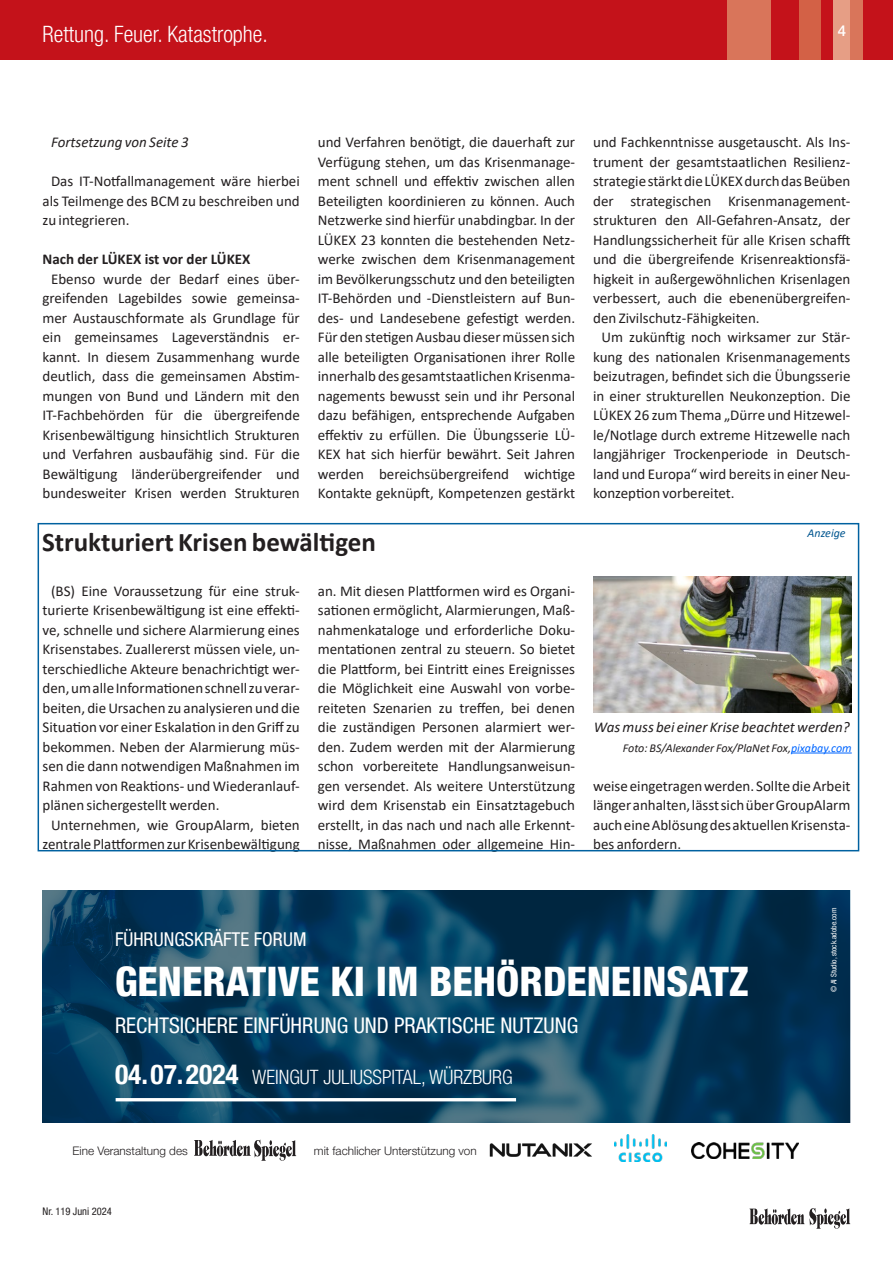
<style>
.page{position:relative;width:893px;height:1263px;background:#fff}
.page>*{position:absolute;margin:0;border:0;box-sizing:border-box;transform-origin:0 0}
.t1{font:800 condensed 40.65px "Helvetica Neue LT Pro";color:#fff}
.Head_newsletter{font:700 27px "Calibri";color:#231f20}
.t2{font:300 condensed 22.5px "Helvetica Neue LT Pro";color:#fff}
.t3{font:condensed 21.6px "Helvetica Neue LT Pro";color:#fff}
.t4{font:300 condensed 19.8px "Helvetica Neue LT Pro";color:#fff}
.t5{font:condensed 19.05px "Helvetica Neue LT Pro";color:#fff}
.fliesstext_newsletter{font:15px/19.5px "Calibri";color:#231f20;text-align:justify}
.bildunterschrift{font:italic 15px "Calibri";color:#231f20}
.Zwischenüberschrift{font:700 15px "Calibri";color:#231f20}
.fliesstext_newsletter-2{font:italic 15px "Calibri";color:#231f20}
.t6{font:500 15px "Helvetica Neue LT Pro";color:#fff}
.bildunterschrift-2{font:italic 12px "Calibri";color:#231f20}
.fliesstext_newsletter-3{font:italic 12px "Calibri";color:#00558f}
.t7{font:300 11.7px "Helvetica Neue LT Pro";color:#231f20}
.t8{font:condensed 10.5px "Helvetica Neue LT Pro";color:#231f20}
.t9{font:condensed 7.65px "Helvetica Neue LT Pro";color:#fff}
.s1{color:#06f}
.s2{font-weight:700;font-size:27.6px}
</style>
<div class="page">
<div style="left:0;top:0;width:893px;height:60px;background:#c4121a"></div>
<div style="left:799px;top:0;width:21px;height:60px;background:#d36146"></div>
<div style="left:727px;top:0;width:43px;height:60px;background:#d9755a"></div>
<div style="left:833px;top:0;width:24px;height:60px;background:#e69e85"></div>
<div style="left:850px;top:0;width:13px;height:60px;background:#d9755a"></div>
<svg style="left:749px;top:1208px;width:101px;height:21px"></svg>
<img style="left:43px;top:891px;width:807px;height:232px">
<hr style="left:116px;top:1098px;width:400px;height:3px;background:#fff">
<img style="left:489px;top:1143px;width:103px;height:14px">
<img style="left:614px;top:1134px;width:52px;height:28px">
<img style="left:691px;top:1142px;width:107px;height:16px">
<svg style="left:194px;top:1139px;width:102px;height:22px"></svg>
<img style="left:593px;top:576px;width:258px;height:137px">
<hr style="left:791px;top:753px;width:61px;height:1px;background:#06f">
<div style="left:38px;top:523px;width:821px;height:328px;border:2px solid #0061a0"></div>
<h3 class="t2" style="left:43px;top:20px;width:227px">Rettung. Feuer. Katastrophe.</h3>
<p class="t6" style="left:838px;top:22px;width:10px">4</p>
<p class="fliesstext_newsletter-2" style="left:51px;top:132px;width:139px">Fortsetzung von Seite 3</p>
<p class="fliesstext_newsletter" style="left:43px;top:171px;width:259px;text-indent:9px">Das IT-Notfallmanagement wäre hierbei als Teilmenge des BCM zu beschreiben und zu integrieren.</p>
<p class="Zwischenüberschrift" style="left:43px;top:248px;width:209px">Nach der LÜKEX ist vor der LÜKEX</p>
<p class="fliesstext_newsletter" style="left:43px;top:268px;width:259px;text-align:center">Ebenso wurde der Bedarf eines über&shy;greifenden Lagebildes sowie gemeinsa&shy;mer Austauschformate als Grundlage für ein gemeinsames Lageverständnis er&shy;kannt. In diesem Zusammenhang wurde deutlich, dass die gemeinsamen Abstim&shy;mungen von Bund und Ländern mit den IT-Fachbehörden für die übergreifende Krisenbewältigung hinsichtlich Strukturen und Verfahren ausbaufähig sind. Für die Bewältigung länderübergreifender und bundesweiter Krisen werden Strukturen</p>
<p class="fliesstext_newsletter" style="left:318px;top:132px;width:259px">und Verfahren benötigt, die dauerhaft zur Verfügung stehen, um das Krisenmanage&shy;ment schnell und effektiv zwischen allen Beteiligten koordinieren zu können. Auch Netzwerke sind hierfür unabdingbar. In der LÜKEX 23 konnten die bestehenden Netz&shy;werke zwischen dem Krisenmanagement im Bevölkerungsschutz und den beteiligten IT-Behörden und -Dienstleistern auf Bun&shy;des- und Landesebene gefestigt werden.<br>Für den stetigen Ausbau dieser müssen sich alle beteiligten Organisationen ihrer Rolle innerhalb des gesamtstaatlichen Krisenma&shy;nagements bewusst sein und ihr Personal dazu befähigen, entsprechende Aufgaben effektiv zu erfüllen. Die Übungsserie LÜ-KEX hat sich hierfür bewährt. Seit Jahren werden bereichsübergreifend wichtige Kontakte geknüpft, Kompetenzen gestärkt</p>
<p class="fliesstext_newsletter" style="left:593px;top:132px;width:259px">und Fachkenntnisse ausgetauscht. Als Ins&shy;trument der gesamtstaatlichen Resilienz&shy;strategie stärkt die LÜKEX durch das Beüben der strategischen Krisenmanagement&shy;strukturen den All-Gefahren-Ansatz, der Handlungssicherheit für alle Krisen schafft und die übergreifende Krisenreaktionsfä&shy;higkeit in außergewöhnlichen Krisenlagen verbessert, auch die ebenenübergreifen&shy;den Zivilschutz-Fähigkeiten.</p>
<p class="fliesstext_newsletter" style="left:593px;top:327px;width:259px;text-indent:9px">Um zukünftig noch wirksamer zur Stär&shy;kung des nationalen Krisenmanagements beizutragen, befindet sich die Übungsserie in einer strukturellen Neukonzeption. Die LÜKEX 26 zum Thema „Dürre und Hitzewel&shy;le/Notlage durch extreme Hitzewelle nach langjähriger Trockenperiode in Deutsch&shy;land und Europa“ wird bereits in einer Neu&shy;konzeption vorbereitet.</p>
<p class="Head_newsletter" style="left:42px;top:523px;width:335px">Strukturiert Krisen bewältigen</p>
<p class="fliesstext_newsletter" style="left:43px;top:580px;width:259px;text-indent:9px">(BS) Eine Voraussetzung für eine struk&shy;turierte Krisenbewältigung ist eine effekti&shy;ve, schnelle und sichere Alarmierung eines Krisenstabes. Zuallererst müssen viele, un&shy;terschiedliche Akteure benachrichtigt wer&shy;den, um alle Informationen schnell zu verar&shy;beiten, die Ursachen zu analysieren und die Situation vor einer Eskalation in den Griff zu bekommen. Neben der Alarmierung müs&shy;sen die dann notwendigen Maßnahmen im Rahmen von Reaktions- und Wiederanlauf&shy;plänen sichergestellt werden.</p>
<p class="fliesstext_newsletter" style="left:43px;top:814px;width:259px;text-align:center">Unternehmen, wie GroupAlarm, bieten zentrale Plattformen zur Krisenbewältigung</p>
<p class="fliesstext_newsletter" style="left:318px;top:580px;width:259px">an. Mit diesen Plattformen wird es Organi&shy;sationen ermöglicht, Alarmierungen, Maß&shy;nahmenkataloge und erforderliche Doku&shy;mentationen zentral zu steuern. So bietet die Plattform, bei Eintritt eines Ereignisses die Möglichkeit eine Auswahl von vorbe&shy;reiteten Szenarien zu treffen, bei denen die zuständigen Personen alarmiert wer&shy;den. Zudem werden mit der Alarmierung schon vorbereitete Handlungsanweisun&shy;gen versendet. Als weitere Unterstützung wird dem Krisenstab ein Einsatztagebuch erstellt, in das nach und nach alle Erkennt&shy;nisse, Maßnahmen oder allgemeine Hin-</p>
<p class="fliesstext_newsletter-3" style="left:808px;top:525px;width:40px">Anzeige</p>
<p class="bildunterschrift" style="left:594px;top:717px;width:257px">Was muss bei einer Krise beachtet werden?</p>
<p class="bildunterschrift-2" style="left:623px;top:739px;width:230px">Foto: BS/Alexander Fox/PlaNet Fox,<span class="s1">pixabay.com</span></p>
<p class="fliesstext_newsletter" style="left:593px;top:775px;width:259px">weise eingetragen werden. Sollte die Arbeit länger anhalten, lässt sich über GroupAlarm auch eine Ablösung des aktuellen Krisensta&shy;bes anfordern.</p>
<p class="t5" style="left:115px;top:928px;width:193px">FÜHRUNGSKRÄFTE FORUM</p>
<p class="t1" style="left:115px;top:956px;width:635px">GENERATIVE KI IM BEHÖRDENEINSATZ</p>
<p class="t3" style="left:115px;top:1013px;width:465px">RECHTSICHERE EINFÜHRUNG UND PRAKTISCHE NUTZUNG</p>
<p class="t4" style="left:115px;top:1066px;width:399px"><span class="s2">04.07.2024</span> WEINGUT JULIUSSPITAL, WÜRZBURG</p>
<p class="t7" style="left:73px;top:1144px;width:117px">Eine Veranstaltung des</p>
<p class="t7" style="left:314px;top:1144px;width:164px">mit fachlicher Unterstützung von</p>
<p class="t8" style="left:43px;top:1205px;width:71px">Nr. 119 Juni 2024</p>
<p class="t9" style="left:829px;top:992px;width:86px;rotate:-90deg">© AI Studio, stock.adobe.com</p>
</div>
